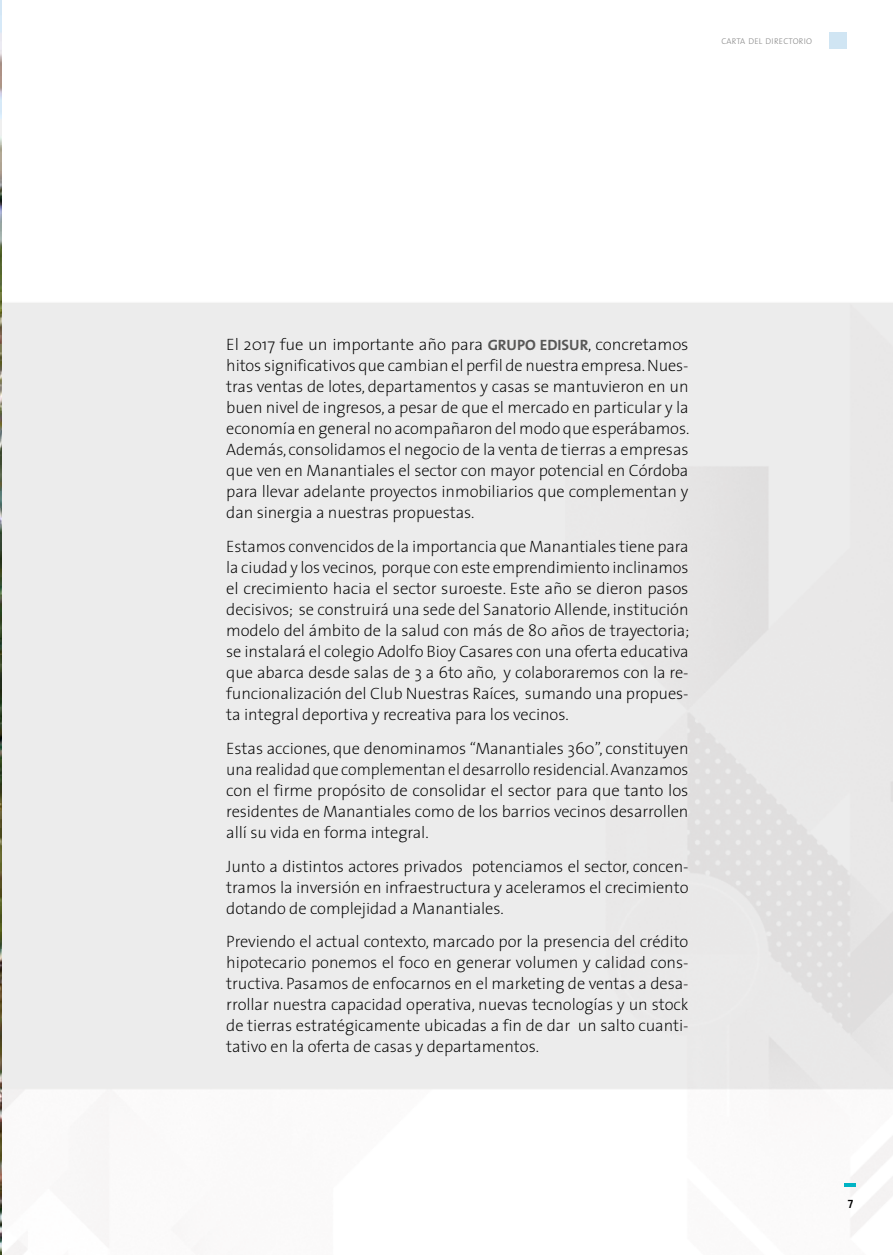
<style>
.page{position:relative;width:893px;height:1255px;background:#fff}
.page>*{position:absolute;margin:0;border:0;box-sizing:border-box;transform-origin:0 0}
.t1{font:200 16.5px/21px "The Sans";letter-spacing:-.005em;color:#000;text-align:justify}
.t2{font:12px "The Sans Semi Bold Caps";color:#000}
.t3{font:300 8.4px "The Sans";letter-spacing:.025em;color:#878787}
.s1{font-family:"The Sans Bold Caps";font-weight:400;font-size:15px;color:#575756}
</style>
<div class="page">
<img style="left:0;top:0;width:893px;height:1254px">
<div style="left:829px;top:33px;width:17px;height:16px;background:#d0e5f3"></div>
<svg style="left:844px;top:1182px;width:12px;height:4px"></svg>
<p class="t3" style="left:721px;top:34px;width:92px">CARTA DEL DIRECTORIO</p>
<p class="t1" style="left:226px;top:334px;width:464px">El 2017 fue un importante año para <span class="s1">GRUPO EDISUR</span>, concretamos hitos significativos que cambian el perfil de nuestra empresa. Nues&shy;tras ventas de lotes, departamentos y casas se mantuvieron en un buen nivel de ingresos, a pesar de que el mercado en particular y la economía en general no acompañaron del modo que esperábamos.<br>Además, consolidamos el negocio de la venta de tierras a empresas que ven en Manantiales el sector con mayor potencial en Córdoba para llevar adelante proyectos inmobiliarios que complementan y dan sinergia a nuestras propuestas.</p>
<p class="t1" style="left:226px;top:536px;width:464px">Estamos convencidos de la importancia que Manantiales tiene para la ciudad y los vecinos, porque con este emprendimiento inclinamos el crecimiento hacia el sector suroeste. Este año se dieron pasos decisivos; se construirá una sede del Sanatorio Allende, institución modelo del ámbito de la salud con más de 80 años de trayectoria; se instalará el colegio Adolfo Bioy Casares con una oferta educativa que abarca desde salas de 3 a 6to año, y colaboraremos con la re&shy;funcionalización del Club Nuestras Raíces, sumando una propues&shy;ta integral deportiva y recreativa para los vecinos.</p>
<p class="t1" style="left:226px;top:738px;width:464px">Estas acciones, que denominamos “Manantiales 360”, constituyen una realidad que complementan el desarrollo residencial. Avanzamos con el firme propósito de consolidar el sector para que tanto los residentes de Manantiales como de los barrios vecinos desarrollen allí su vida en forma integral.</p>
<p class="t1" style="left:226px;top:856px;width:464px">Junto a distintos actores privados potenciamos el sector, concen&shy;tramos la inversión en infraestructura y aceleramos el crecimiento dotando de complejidad a Manantiales.</p>
<p class="t1" style="left:226px;top:931px;width:464px">Previendo el actual contexto, marcado por la presencia del crédito hipotecario ponemos el foco en generar volumen y calidad cons&shy;tructiva. Pasamos de enfocarnos en el marketing de ventas a desa&shy;rrollar nuestra capacidad operativa, nuevas tecnologías y un stock de tierras estratégicamente ubicadas a fin de dar un salto cuanti&shy;tativo en la oferta de casas y departamentos.</p>
<p class="t2" style="left:848px;top:1193px;width:7px">7</p>
</div>
